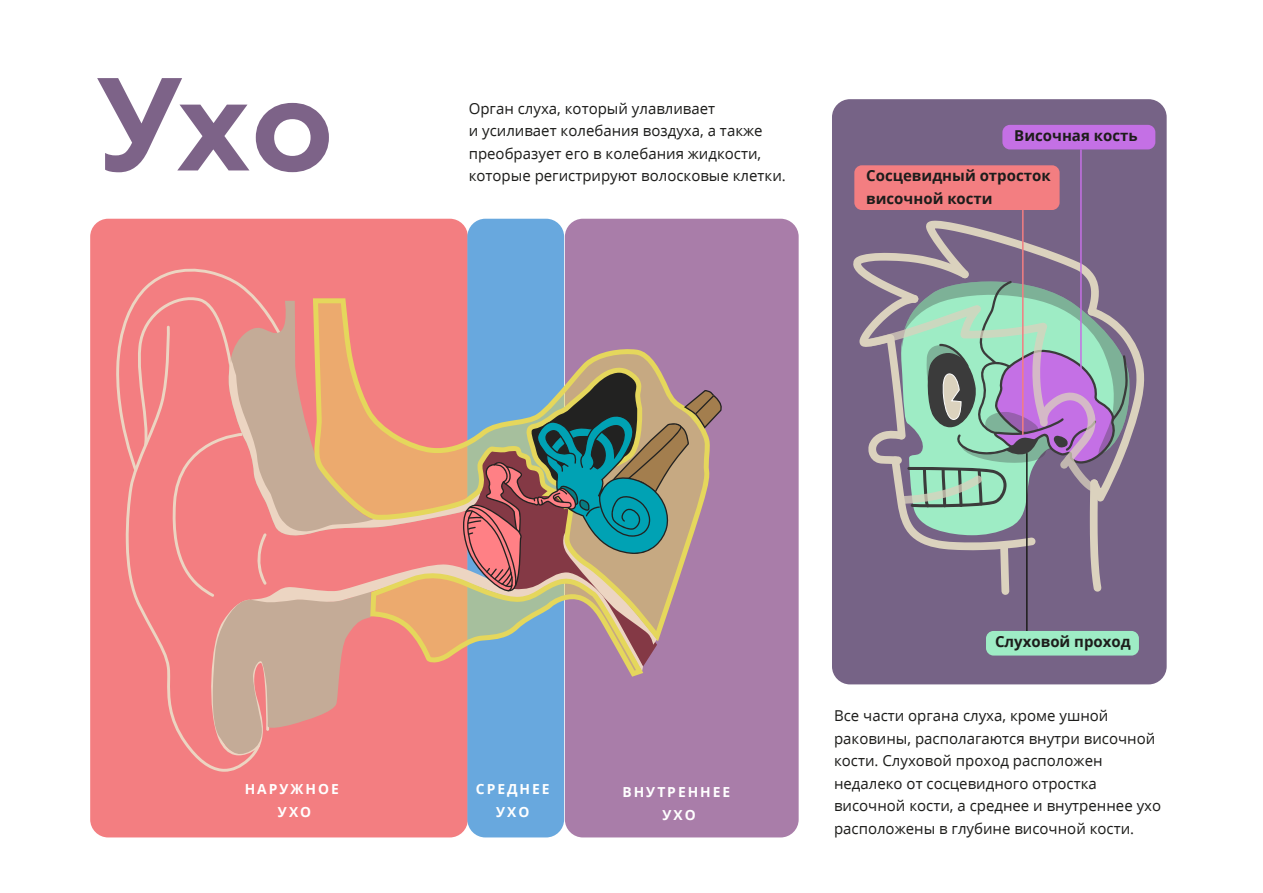
<style>
.page{position:relative;width:1263px;height:893px;background:#fff}
.page>*{position:absolute;margin:0;border:0;box-sizing:border-box;transform-origin:0 0}
.t1{font:700 132px "Geometria";color:#7d6388}
.t2{font:15px/22.5px "Open Sans";color:#1d1d1b}
.t3{font:700 15px/22.5px "Open Sans";color:#1d1d1b}
.t4{font:700 13.8px/23.1px "Open Sans";letter-spacing:.145em;color:#fff;text-align:center}
</style>
<div class="page">
<div style="left:832px;top:99px;width:335px;height:585px;background:#766386;border-radius:18px"></div>
<div style="left:90px;top:219px;width:378px;height:618px;background:#f37e81;border-radius:18px"></div>
<div style="left:467px;top:219px;width:97px;height:618px;background:#68a8de;border-radius:18px"></div>
<div style="left:565px;top:219px;width:234px;height:618px;background:#a97da9;border-radius:18px"></div>
<div style="left:1002px;top:125px;width:153px;height:24px;background:#c470e5;border-radius:8px"></div>
<div style="left:986px;top:631px;width:153px;height:25px;background:#9eecc5;border-radius:8px"></div>
<div style="left:854px;top:165px;width:205px;height:45px;background:#f37e81;border-radius:7px"></div>
<svg style="left:853px;top:221px;width:292px;height:374px"></svg>
<hr style="left:1026px;top:453px;width:1px;height:178px;background:#1d1d1b">
<hr style="left:1080px;top:149px;width:2px;height:229px;background:#c470e5">
<hr style="left:1022px;top:210px;width:1px;height:225px;background:#f37e81">
<svg style="left:116px;top:268px;width:606px;height:491px"></svg>
<h1 class="t1" style="left:96px;top:46px;width:239px">Ухо</h1>
<p class="t2" style="left:469px;top:97px;width:319px">Орган слуха, который улавливает<br>и усиливает колебания воздуха, а также преобразует его в колебания жидкости, которые регистрируют волосковые клетки.</p>
<p class="t3" style="left:1014px;top:124px;width:125px">Височная кость</p>
<p class="t3" style="left:866px;top:164px;width:186px">Сосцевидный отросток височной кости</p>
<p class="t4" style="left:245px;top:777px;width:96px">НАРУЖНОЕ<br>УХО</p>
<p class="t4" style="left:476px;top:777px;width:75px">СРЕДНЕЕ<br>УХО</p>
<p class="t4" style="left:622px;top:780px;width:109px">ВНУТРЕННЕЕ<br>УХО</p>
<p class="t3" style="left:995px;top:630px;width:137px">Слуховой проход</p>
<p class="t2" style="left:834px;top:704px;width:329px">Все части органа слуха, кроме ушной раковины, располагаются внутри височной кости. Слуховой проход расположен недалеко от сосцевидного отростка височной кости, а среднее и внутреннее ухо расположены в глубине височной кости.</p>
</div>
